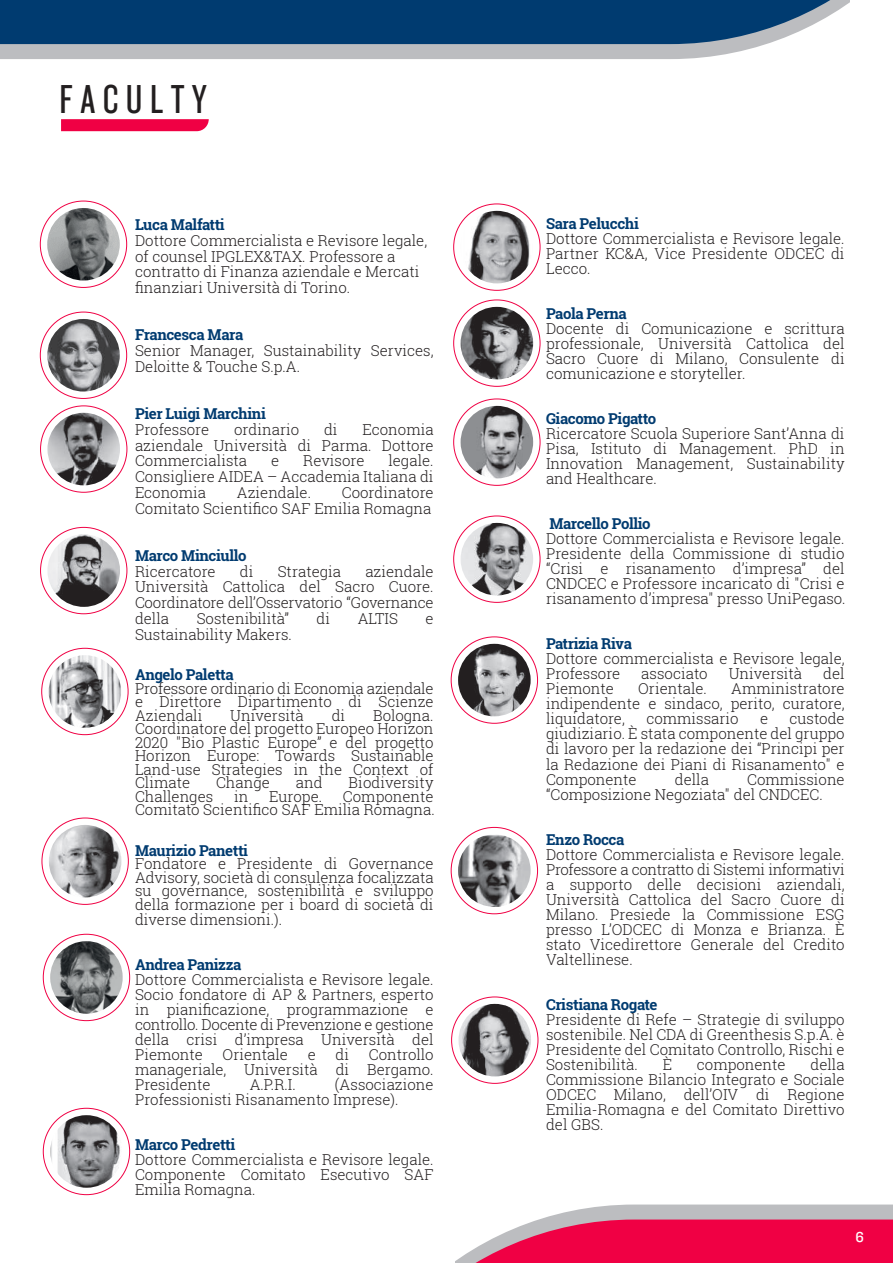
<style>
.page{position:relative;width:893px;height:1263px;background:#fff}
.page>*{position:absolute;margin:0;border:0;box-sizing:border-box;transform-origin:0 0}
.t1{font:42px "Knockout HTF28 Junior Featherwt";letter-spacing:.18em;color:#231f20}
.t2{font:300 15px/15px "Roboto Slab";color:#231f20;text-align:justify}
.t3{font:700 15px "Roboto Slab";letter-spacing:-.025em;color:#003b70}
.t4{font:15px "Knockout HTF31 Junior Middlewt";color:#fff}
</style>
<div class="page">
<svg style="left:61px;top:119px;width:148px;height:12px"></svg>
<svg style="left:455px;top:1204px;width:438px;height:59px"></svg>
<svg style="left:0;top:44px;width:766px;height:15px;fill:#bcbdc0"></svg>
<svg style="left:0;top:0;width:849px;height:44px"></svg>
<img style="left:49px;top:825px;width:73px;height:73px">
<img style="left:48px;top:655px;width:73px;height:73px">
<img style="left:50px;top:941px;width:73px;height:73px">
<img style="left:50px;top:1115px;width:73px;height:73px">
<img style="left:460px;top:211px;width:73px;height:73px">
<img style="left:460px;top:307px;width:73px;height:73px">
<img style="left:460px;top:523px;width:73px;height:73px">
<img style="left:460px;top:406px;width:73px;height:73px">
<img style="left:458px;top:1004px;width:73px;height:73px">
<img style="left:458px;top:834px;width:73px;height:73px">
<img style="left:458px;top:644px;width:73px;height:73px">
<img style="left:47px;top:413px;width:73px;height:73px">
<img style="left:47px;top:534px;width:73px;height:73px">
<img style="left:47px;top:208px;width:73px;height:73px">
<img style="left:47px;top:319px;width:73px;height:73px">
<h1 class="t1" style="left:60px;top:78px;width:149px">FACULTY</h1>
<p class="t3" style="left:135px;top:214px;width:91px">Luca Malfatti</p>
<p class="t2" style="left:135px;top:232px;width:294px;line-height:15.8px;text-align:left">Dottore Commercialista e Revisore legale, of counsel IPGLEX&amp;TAX. Professore a contratto di Finanza aziendale e Mercati finanziari Università di Torino.</p>
<p class="t3" style="left:135px;top:325px;width:110px">Francesca Mara</p>
<p class="t2" style="left:135px;top:342px;width:300px;line-height:15.8px">Senior Manager, Sustainability Services,<br>Deloitte &amp; Touche S.p.A.</p>
<p class="t3" style="left:135px;top:403px;width:132px">Pier Luigi Marchini</p>
<p class="t2" style="left:135px;top:422px;width:76px">Professore</p>
<p class="t2" style="left:234px;top:422px;width:67px">ordinario</p>
<p class="t2" style="left:324px;top:422px;width:15px">di</p>
<p class="t2" style="left:135px;top:421px;width:300px;line-height:15.8px;text-indent:228px">Economia aziendale Università di Parma. Dottore Commercialista</p>
<p class="t2" style="left:135px;top:453px;width:300px;line-height:15.8px;text-indent:253px">legale.<br>Consigliere AIDEA – Accademia Italiana di Economia</p>
<p class="t2" style="left:271px;top:453px;width:10px">e</p>
<p class="t2" style="left:303px;top:453px;width:63px">Revisore</p>
<p class="t2" style="left:135px;top:484px;width:300px;line-height:15.8px;text-align:right">Coordinatore<br>Comitato Scientifico SAF Emilia Romagna</p>
<p class="t3" style="left:135px;top:545px;width:113px">Marco Minciullo</p>
<p class="t2" style="left:135px;top:563px;width:82px">Ricercatore</p>
<p class="t2" style="left:240px;top:563px;width:15px">di</p>
<p class="t2" style="left:278px;top:563px;width:65px">Strategia</p>
<p class="t2" style="left:237px;top:485px;width:76px">Aziendale.</p>
<p class="t2" style="left:135px;top:563px;width:300px;line-height:15.8px;text-indent:230px">aziendale Università Cattolica del Sacro Cuore.<br>Coordinatore dell’Osservatorio “Governance della</p>
<p class="t2" style="left:197px;top:611px;width:94px">Sostenibilità”</p>
<p class="t2" style="left:317px;top:611px;width:15px">di</p>
<p class="t2" style="left:358px;top:611px;width:42px">ALTIS</p>
<p class="t2" style="left:426px;top:611px;width:10px">e</p>
<p class="t2" style="left:135px;top:626px;width:158px">Sustainability Makers.</p>
<p class="t3" style="left:135px;top:664px;width:100px">Angelo Paletta</p>
<p class="t2" style="left:135px;top:681px;width:300px;line-height:13.5px">Professore ordinario di Economia aziendale e Direttore Dipartimento di Scienze Aziendali</p>
<p class="t2" style="left:135px;top:708px;width:300px;line-height:13.5px;text-indent:238px">Bologna.<br>Coordinatore del progetto Europeo Horizon 2020 "Bio Plastic Europe” e del progetto Horizon Europe: Towards Sustainable Land-use Strategies in the Context of Climate</p>
<p class="t2" style="left:230px;top:707px;width:75px">Università</p>
<p class="t2" style="left:332px;top:707px;width:15px">di</p>
<p class="t2" style="left:216px;top:775px;width:55px">Change</p>
<p class="t2" style="left:296px;top:775px;width:28px">and</p>
<p class="t2" style="left:349px;top:775px;width:86px">Biodiversity</p>
<p class="t2" style="left:135px;top:788px;width:80px">Challenges</p>
<p class="t2" style="left:234px;top:788px;width:16px">in</p>
<p class="t2" style="left:269px;top:788px;width:54px">Europe.</p>
<p class="t2" style="left:135px;top:789px;width:301px;line-height:13.5px;text-align:right">Componente<br>Comitato Scientifico SAF Emilia Romagna.</p>
<p class="t3" style="left:135px;top:840px;width:115px">Maurizio Panetti</p>
<p class="t2" style="left:135px;top:857px;width:300px;line-height:13.5px">Fondatore e Presidente di Governance Advisory, società di consulenza focalizzata su governance, sostenibilità e sviluppo della formazione per i board di società di</p>
<p class="t2" style="left:135px;top:911px;width:149px">diverse dimensioni.).</p>
<p class="t3" style="left:135px;top:954px;width:108px">Andrea Panizza</p>
<p class="t2" style="left:135px;top:971px;width:300px">Dottore Commercialista e Revisore legale.<br>Socio fondatore di AP &amp; Partners, esperto in pianificazione, programmazione e controllo. Docente di Prevenzione e gestione della crisi d’impresa Università del Piemonte</p>
<p class="t2" style="left:135px;top:1046px;width:300px;text-indent:234px">Controllo manageriale, Università di Bergamo.<br>Presidente</p>
<p class="t2" style="left:223px;top:1046px;width:67px">Orientale</p>
<p class="t2" style="left:308px;top:1046px;width:10px">e</p>
<p class="t2" style="left:336px;top:1046px;width:15px">di</p>
<p class="t2" style="left:135px;top:1076px;width:300px;text-indent:200px">(Associazione<br>Professionisti Risanamento Imprese).</p>
<p class="t3" style="left:135px;top:1134px;width:102px">Marco Pedretti</p>
<p class="t2" style="left:135px;top:1151px;width:300px">Dottore Commercialista e Revisore legale.<br>Componente Comitato Esecutivo SAF Emilia Romagna.</p>
<p class="t2" style="left:250px;top:1076px;width:48px">A.P.R.I.</p>
<p class="t3" style="left:546px;top:214px;width:94px">Sara Pelucchi</p>
<p class="t2" style="left:546px;top:231px;width:300px">Dottore Commercialista e Revisore legale.<br>Partner KC&amp;A, Vice Presidente ODCEC di Lecco.</p>
<p class="t3" style="left:546px;top:304px;width:82px">Paola Perna</p>
<p class="t2" style="left:546px;top:321px;width:300px">Docente di Comunicazione e scrittura professionale, Università Cattolica del Sacro Cuore di Milano, Consulente di comunicazione e storyteller.</p>
<p class="t3" style="left:546px;top:409px;width:112px">Giacomo Pigatto</p>
<p class="t2" style="left:546px;top:426px;width:300px">Ricercatore Scuola Superiore Sant’Anna di Pisa, Istituto di Management. PhD in Innovation Management, Sustainability and Healthcare.</p>
<p class="t3" style="left:549px;top:514px;width:103px">Marcello Pollio</p>
<p class="t2" style="left:546px;top:531px;width:301px">Dottore Commercialista e Revisore legale.<br>Presidente della Commissione di studio “Crisi e risanamento d’impresa” del CNDCEC e Professore incaricato di "Crisi e risanamento d’impresa" presso UniPegaso.</p>
<p class="t3" style="left:546px;top:634px;width:87px">Patrizia Riva</p>
<p class="t2" style="left:546px;top:651px;width:300px">Dottore commercialista e Revisore legale,<br>Professore</p>
<p class="t2" style="left:641px;top:666px;width:68px">associato</p>
<p class="t2" style="left:729px;top:666px;width:75px">Università</p>
<p class="t2" style="left:823px;top:666px;width:23px">del</p>
<p class="t2" style="left:546px;top:681px;width:69px">Piemonte</p>
<p class="t2" style="left:638px;top:681px;width:70px">Orientale.</p>
<p class="t2" style="left:546px;top:681px;width:300px;text-indent:185px">Amministratore indipendente e sindaco, perito, curatore, liquidatore,</p>
<p class="t2" style="left:546px;top:711px;width:300px;text-indent:243px">custode giudiziario. È stata componente del gruppo di lavoro per la redazione dei “Principi per la Redazione dei Piani di Risanamento" e Componente</p>
<p class="t2" style="left:646px;top:711px;width:94px">commissario</p>
<p class="t2" style="left:760px;top:711px;width:10px">e</p>
<p class="t2" style="left:546px;top:771px;width:300px;text-indent:201px">Commissione “Composizione Negoziata" del CNDCEC.</p>
<p class="t3" style="left:546px;top:829px;width:80px">Enzo Rocca</p>
<p class="t2" style="left:546px;top:846px;width:300px">Dottore Commercialista e Revisore legale.<br>Professore a contratto di Sistemi informativi a supporto delle decisioni aziendali, Università Cattolica del Sacro Cuore di Milano. Presiede la Commissione ESG presso L’ODCEC di Monza e Brianza. È stato Vicedirettore Generale del Credito Valtellinese.</p>
<p class="t3" style="left:546px;top:994px;width:113px">Cristiana Rogate</p>
<p class="t2" style="left:546px;top:1011px;width:300px">Presidente di Refe – Strategie di sviluppo sostenibile. Nel CDA di Greenthesis S.p.A. è Presidente del Comitato Controllo, Rischi e Sostenibilità.</p>
<p class="t2" style="left:675px;top:771px;width:36px">della</p>
<p class="t2" style="left:663px;top:1056px;width:11px">È</p>
<p class="t2" style="left:697px;top:1056px;width:90px">componente</p>
<p class="t2" style="left:546px;top:1056px;width:300px;text-indent:264px">della Commissione Bilancio Integrato e Sociale ODCEC Milano, dell’OIV di Regione Emilia-Romagna e del Comitato Direttivo del GBS.</p>
<p class="t4" style="left:855px;top:1229px;width:10px">6</p>
</div>
